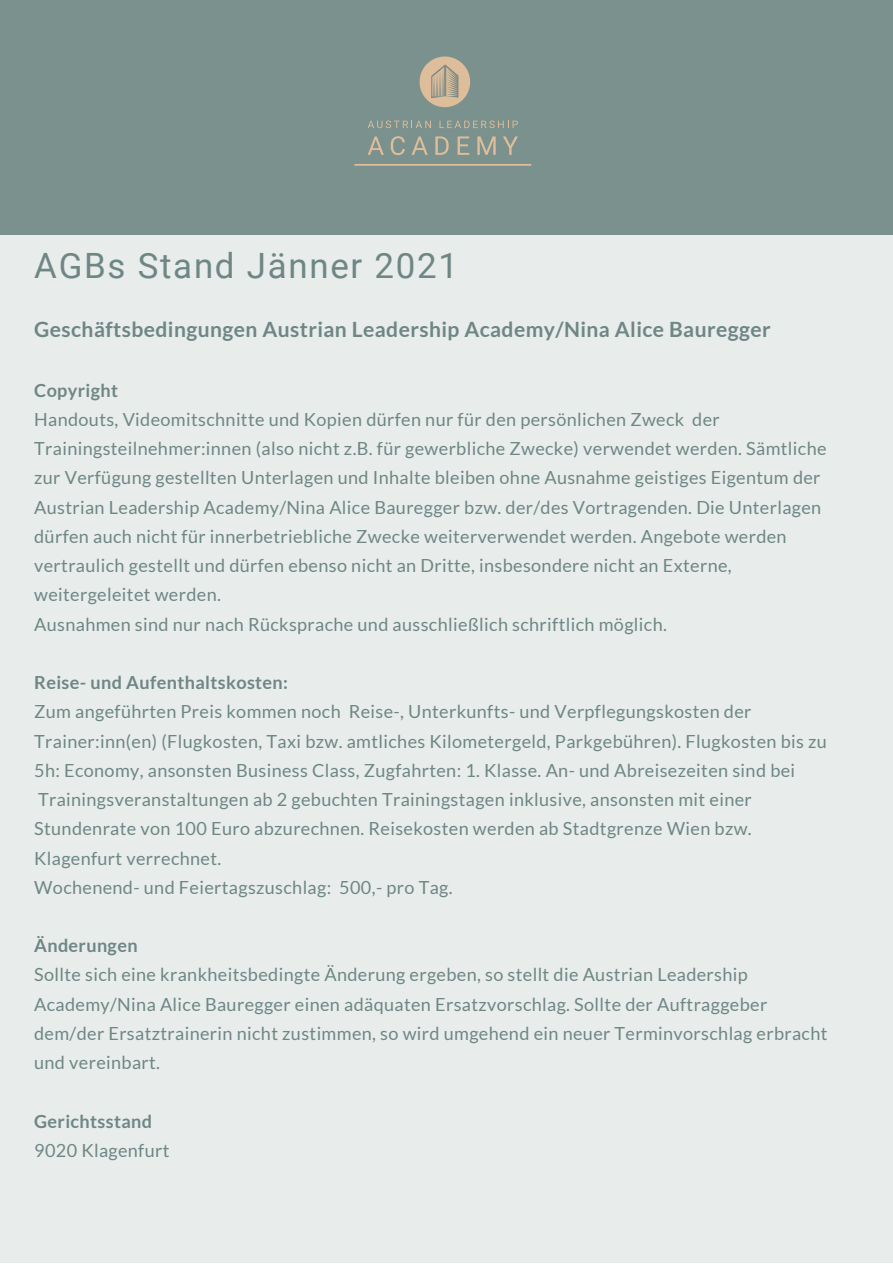
<style>
.page{position:relative;width:893px;height:1264px;background:#fff}
.page>*{position:absolute;margin:0;border:0;box-sizing:border-box;transform-origin:0 0}
.t1{font:34.8px "Roboto";letter-spacing:.05em;color:#6e8784}
.t2{font:700 21px "Lato";letter-spacing:.02em;color:#6e8784}
.t3{font:18px/29.2px "Lato";letter-spacing:.02em;color:#6e8784}
.t4{font:700 18px "Lato";letter-spacing:.02em;color:#6e8784}
</style>
<div class="page">
<div style="left:0;top:0;width:892px;height:1262px;background:#e8eceb"></div>
<div style="left:0;top:0;width:892px;height:234px;background:#7a918e"></div>
<svg style="left:419px;top:57px;width:51px;height:50px"></svg>
<hr style="left:354px;top:164px;width:177px;height:2px;background:#ddbd9a">
<svg style="left:368px;top:120px;width:63px;height:8px"></svg>
<svg style="left:439px;top:120px;width:79px;height:8px"></svg>
<svg style="left:367px;top:136px;width:17px;height:19px"></svg>
<svg style="left:390px;top:136px;width:15px;height:19px"></svg>
<svg style="left:411px;top:136px;width:16px;height:19px"></svg>
<svg style="left:435px;top:136px;width:13px;height:19px"></svg>
<svg style="left:457px;top:136px;width:12px;height:19px"></svg>
<svg style="left:477px;top:136px;width:18px;height:19px"></svg>
<svg style="left:503px;top:136px;width:15px;height:19px"></svg>
<h1 class="t1" style="left:34px;top:245px;width:425px">AGBs Stand Jänner 2021</h1>
<p class="t2" style="left:34px;top:316px;width:738px">Geschäftsbedingungen Austrian Leadership Academy/Nina Alice Bauregger</p>
<p class="t4" style="left:34px;top:379px;width:85px">Copyright</p>
<p class="t3" style="left:34px;top:404px;width:793px">Handouts, Videomitschnitte und Kopien dürfen nur für den persönlichen Zweck der Trainingsteilnehmer:innen (also nicht z.B. für gewerbliche Zwecke) verwendet werden. Sämtliche zur Verfügung gestellten Unterlagen und Inhalte bleiben ohne Ausnahme geistiges Eigentum der Austrian Leadership Academy/Nina Alice Bauregger bzw. der/des Vortragenden. Die Unterlagen dürfen auch nicht für innerbetriebliche Zwecke weiterverwendet werden. Angebote werden vertraulich gestellt und dürfen ebenso nicht an Dritte, insbesondere nicht an Externe, weitergeleitet werden.<br>Ausnahmen sind nur nach Rücksprache und ausschließlich schriftlich möglich.</p>
<p class="t4" style="left:34px;top:671px;width:255px">Reise- und Aufenthaltskosten:</p>
<p class="t3" style="left:34px;top:696px;width:794px">Zum angeführten Preis kommen noch Reise-, Unterkunfts- und Verpflegungskosten der Trainer:inn(en) (Flugkosten, Taxi bzw. amtliches Kilometergeld, Parkgebühren). Flugkosten bis zu 5h: Economy, ansonsten Business Class, Zugfahrten: 1. Klasse. An- und Abreisezeiten sind bei Trainingsveranstaltungen ab 2 gebuchten Trainingstagen inklusive, ansonsten mit einer Stundenrate von 100 Euro abzurechnen. Reisekosten werden ab Stadtgrenze Wien bzw.<br>Klagenfurt verrechnet.<br>Wochenend- und Feiertagszuschlag: 500,- pro Tag.</p>
<p class="t4" style="left:34px;top:934px;width:105px">Änderungen</p>
<p class="t3" style="left:34px;top:959px;width:794px">Sollte sich eine krankheitsbedingte Änderung ergeben, so stellt die Austrian Leadership Academy/Nina Alice Bauregger einen adäquaten Ersatzvorschlag. Sollte der Auftraggeber dem/der Ersatztrainerin nicht zustimmen, so wird umgehend ein neuer Terminvorschlag erbracht und vereinbart.</p>
<p class="t4" style="left:34px;top:1109px;width:119px">Gerichtsstand</p>
<p class="t3" style="left:34px;top:1135px;width:137px">9020 Klagenfurt</p>
</div>
